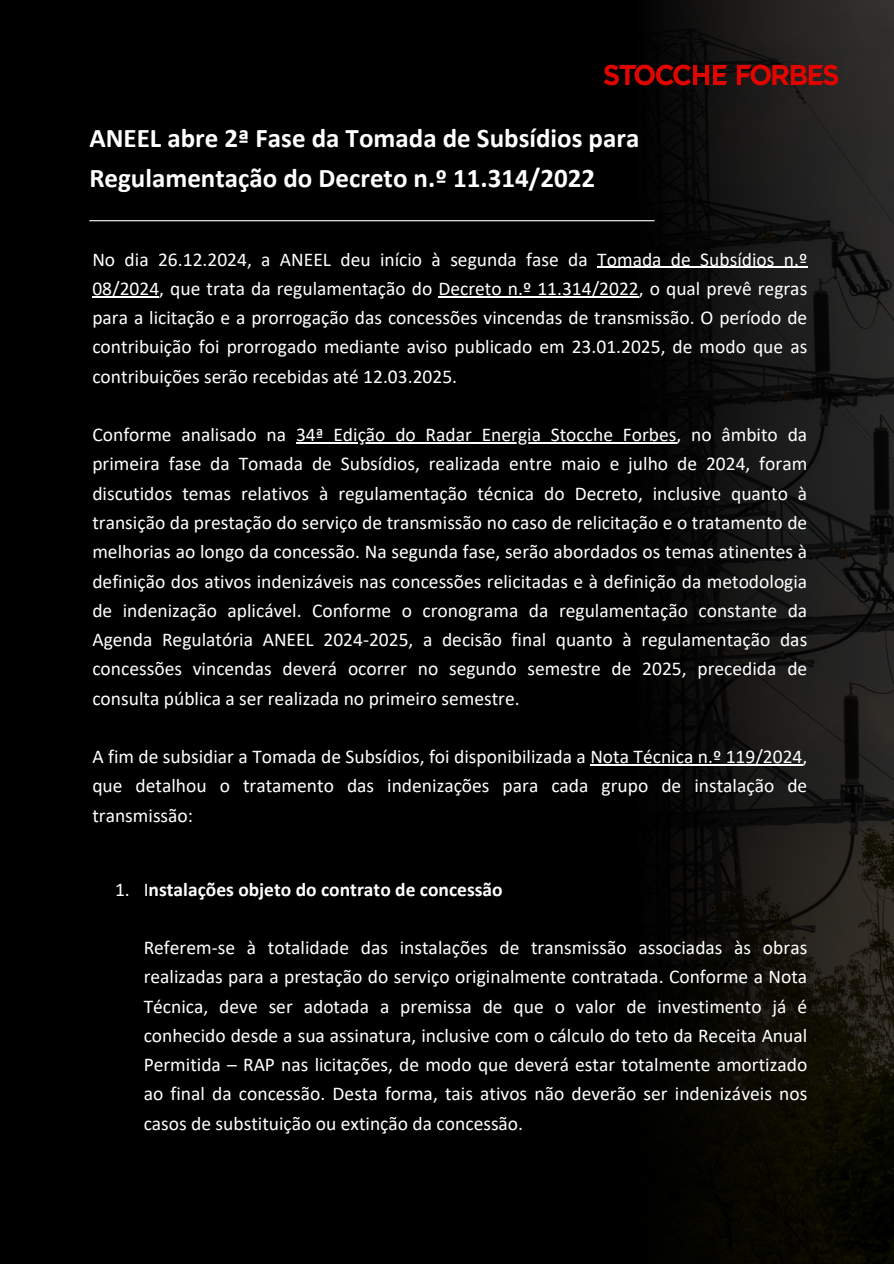
<style>
.page{position:relative;width:894px;height:1264px;background:#fff}
.page>*{position:absolute;margin:0;border:0;box-sizing:border-box;transform-origin:0 0}
.t1{font:700 27px/39.3px "Calibri";color:#fff}
.t2{font:19.5px/29.2px "Calibri";color:#fff;text-align:justify}
.t3{font:700 19.5px "Calibri";color:#fff}
.s1{font-weight:400}
</style>
<div class="page">
<div style="left:0;top:0;width:893px;height:1263px;background:#000"></div>
<img style="left:602px;top:0;width:291px;height:1263px">
<img style="left:602px;top:61px;width:238px;height:28px">
<hr style="left:597px;top:267px;width:210px;height:1px;background:#fff">
<hr style="left:92px;top:296px;width:67px;height:1px;background:#fff">
<hr style="left:438px;top:296px;width:200px;height:1px;background:#fff">
<hr style="left:296px;top:442px;width:380px;height:1px;background:#fff">
<hr style="left:590px;top:764px;width:212px;height:1px;background:#fff">
<hr style="left:89px;top:220px;width:565px;height:1px;background:#fff">
<p class="t1" style="left:89px;top:121px;width:551px">ANEEL abre 2ª Fase da Tomada de Subsídios para<br>Regulamentação do Decreto n.º 11.314/2022</p>
<p class="t2" style="left:92px;top:246px;width:716px">No dia 26.12.2024, a ANEEL deu início à segunda fase da Tomada de Subsídios n.º 08/2024, que trata da regulamentação do Decreto n.º 11.314/2022, o qual prevê regras para a licitação e a prorrogação das concessões vincendas de transmissão. O período de contribuição foi prorrogado mediante aviso publicado em 23.01.2025, de modo que as contribuições serão recebidas até 12.03.2025.</p>
<p class="t2" style="left:92px;top:421px;width:716px;text-indent:203px">34ª Edição do Radar Energia Stocche Forbes, no âmbito da primeira fase da Tomada de Subsídios, realizada entre maio e julho de 2024, foram discutidos temas relativos à regulamentação técnica do Decreto, inclusive quanto à transição da prestação do serviço de transmissão no caso de relicitação e o tratamento de melhorias ao longo da concessão. Na segunda fase, serão abordados os temas atinentes à definição dos ativos indenizáveis nas concessões relicitadas e à definição da metodologia de indenização aplicável. Conforme o cronograma da regulamentação constante da Agenda Regulatória ANEEL 2024-2025, a decisão final quanto à regulamentação das concessões vincendas deverá ocorrer no segundo semestre de 2025, precedida de consulta pública a ser realizada no primeiro semestre.</p>
<p class="t2" style="left:92px;top:421px;width:195px">Conforme analisado na</p>
<p class="t2" style="left:92px;top:743px;width:716px">A fim de subsidiar a Tomada de Subsídios, foi disponibilizada a Nota Técnica n.º 119/2024,</p>
<h1 class="t2" style="left:92px;top:772px;width:716px">que detalhou o tratamento das indenizações para cada grupo de instalação de transmissão:</h1>
<p class="t2" style="left:115px;top:876px;width:16px">1.</p>
<p class="t3" style="left:144px;top:881px;width:360px"><span class="s1">I</span>nstalações objeto do contrato de concessão</p>
<p class="t2" style="left:144px;top:934px;width:665px">Referem-se à totalidade das instalações de transmissão associadas às obras realizadas para a prestação do serviço originalmente contratada. Conforme a Nota Técnica, deve ser adotada a premissa de que o valor de investimento já é conhecido desde a sua assinatura, inclusive com o cálculo do teto da Receita Anual Permitida – RAP nas licitações, de modo que deverá estar totalmente amortizado ao final da concessão. Desta forma, tais ativos não deverão ser indenizáveis nos casos de substituição ou extinção da concessão.</p>
</div>
